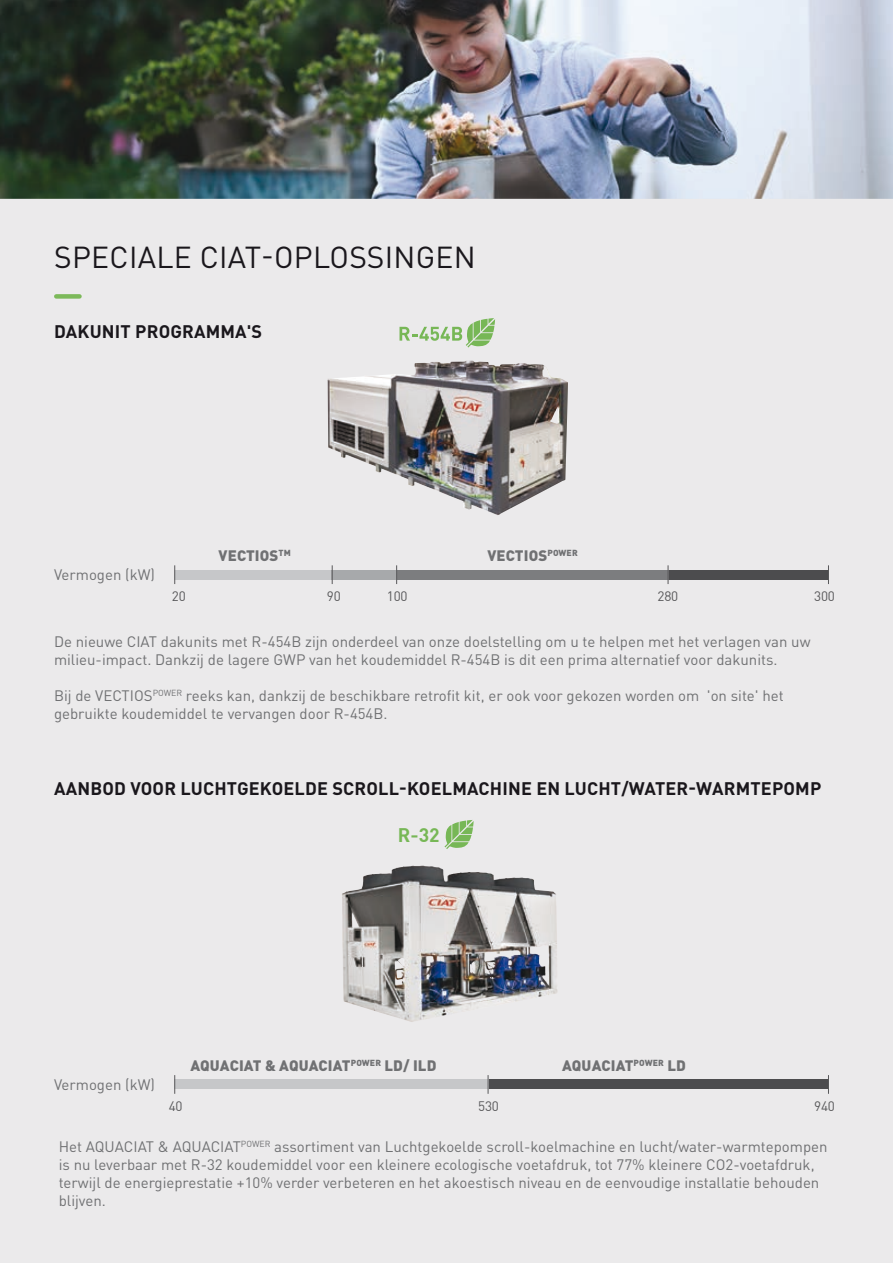
<style>
.page{position:relative;width:893px;height:1263px;background:#fff}
.page>*{position:absolute;margin:0;border:0;box-sizing:border-box;transform-origin:0 0}
.t1{font:30px "DIN Pro";letter-spacing:.01em;color:#1a171c}
.t2{font:700 19.2px "DIN";color:#77b756}
.t3{font:700 18px "DIN Pro";letter-spacing:.01em;color:#1a171c}
.t4{font:15px/18px "DIN Pro";color:#707173}
.t5{font:900 15px "DIN Pro";letter-spacing:.01em;color:#707173}
.t6{font:13.5px "DIN";letter-spacing:-.015em;color:#58585a}
</style>
<div class="page">
<div style="left:0;top:124px;width:893px;height:1139px;background:#ebeaeb"></div>
<img style="left:0;top:0;width:893px;height:199px">
<img style="left:327px;top:360px;width:241px;height:155px">
<div style="left:56px;top:294px;width:24px;height:5px;background:#7cb95a"></div>
<div style="left:665px;top:570px;width:163px;height:10px;background:#4c4c4e"></div>
<div style="left:174px;top:570px;width:204px;height:10px;background:#c6c7c9"></div>
<div style="left:332px;top:570px;width:65px;height:10px;background:#a7a9ab"></div>
<div style="left:397px;top:570px;width:271px;height:10px;background:#7c7d7f"></div>
<svg style="left:174px;top:565px;width:1px;height:19px"></svg>
<svg style="left:332px;top:565px;width:1px;height:19px"></svg>
<svg style="left:396px;top:565px;width:1px;height:19px"></svg>
<svg style="left:668px;top:565px;width:1px;height:19px"></svg>
<svg style="left:828px;top:565px;width:1px;height:19px"></svg>
<svg style="left:399px;top:318px;width:96px;height:30px"></svg>
<div style="left:489px;top:1079px;width:339px;height:10px;background:#4c4c4e"></div>
<div style="left:174px;top:1079px;width:296px;height:10px;background:#c6c7c9"></div>
<div style="left:423px;top:1079px;width:65px;height:10px;background:#c6c7c9"></div>
<svg style="left:174px;top:1075px;width:1px;height:19px"></svg>
<svg style="left:488px;top:1075px;width:1px;height:19px"></svg>
<svg style="left:828px;top:1075px;width:1px;height:19px"></svg>
<svg style="left:444px;top:820px;width:30px;height:29px"></svg>
<img style="left:342px;top:865px;width:216px;height:157px">
<h1 class="t1" style="left:54px;top:237px;width:423px">SPECIALE CIAT-OPLOSSINGEN</h1>
<p class="t3" style="left:54px;top:320px;width:210px">DAKUNIT PROGRAMMA'S</p>
<p class="t4" style="left:54px;top:565px;width:103px">Vermogen (kW)</p>
<p class="t5" style="left:219px;top:545px;width:74px">VECTIOS<sup>TM</sup></p>
<p class="t5" style="left:487px;top:545px;width:92px">VECTIOS<sup>POWER</sup></p>
<p class="t6" style="left:172px;top:588px;width:15px">20</p>
<p class="t6" style="left:327px;top:588px;width:15px">90</p>
<p class="t6" style="left:387px;top:588px;width:22px">100</p>
<p class="t6" style="left:657px;top:588px;width:22px">280</p>
<p class="t6" style="left:814px;top:588px;width:22px">300</p>
<p class="t4" style="left:54px;top:632px;width:758px">De nieuwe CIAT dakunits met R-454B zijn onderdeel van onze doelstelling om u te helpen met het verlagen van uw milieu-impact. Dankzij de lagere GWP van het koudemiddel R-454B is dit een prima alternatief voor dakunits.</p>
<p class="t4" style="left:54px;top:686px;width:731px">Bij de VECTIOS<sup>POWER</sup> reeks kan, dankzij de beschikbare retrofit kit, er ook voor gekozen worden om 'on site' het gebruikte koudemiddel te vervangen door R-454B.</p>
<p class="t3" style="left:54px;top:776px;width:769px">AANBOD VOOR LUCHTGEKOELDE SCROLL-KOELMACHINE EN LUCHT/WATER-WARMTEPOMP</p>
<p class="t2" style="left:398px;top:823px;width:43px">R-32</p>
<p class="t4" style="left:54px;top:1075px;width:103px">Vermogen (kW)</p>
<p class="t5" style="left:190px;top:1055px;width:248px">AQUACIAT &amp; AQUACIAT<sup>POWER</sup> LD/ ILD</p>
<p class="t5" style="left:562px;top:1055px;width:125px">AQUACIAT<sup>POWER</sup> LD</p>
<p class="t6" style="left:169px;top:1097px;width:15px">40</p>
<p class="t6" style="left:478px;top:1097px;width:22px">530</p>
<p class="t6" style="left:814px;top:1097px;width:22px">940</p>
<p class="t4" style="left:59px;top:1137px;width:770px">Het AQUACIAT &amp; AQUACIAT<sup>POWER</sup> assortiment van Luchtgekoelde scroll-koelmachine en lucht/water-warmtepompen is nu leverbaar met R-32 koudemiddel voor een kleinere ecologische voetafdruk, tot 77% kleinere CO2-voetafdruk, terwijl de energieprestatie +10% verder verbeteren en het akoestisch niveau en de eenvoudige installatie behouden blijven.</p>
</div>
